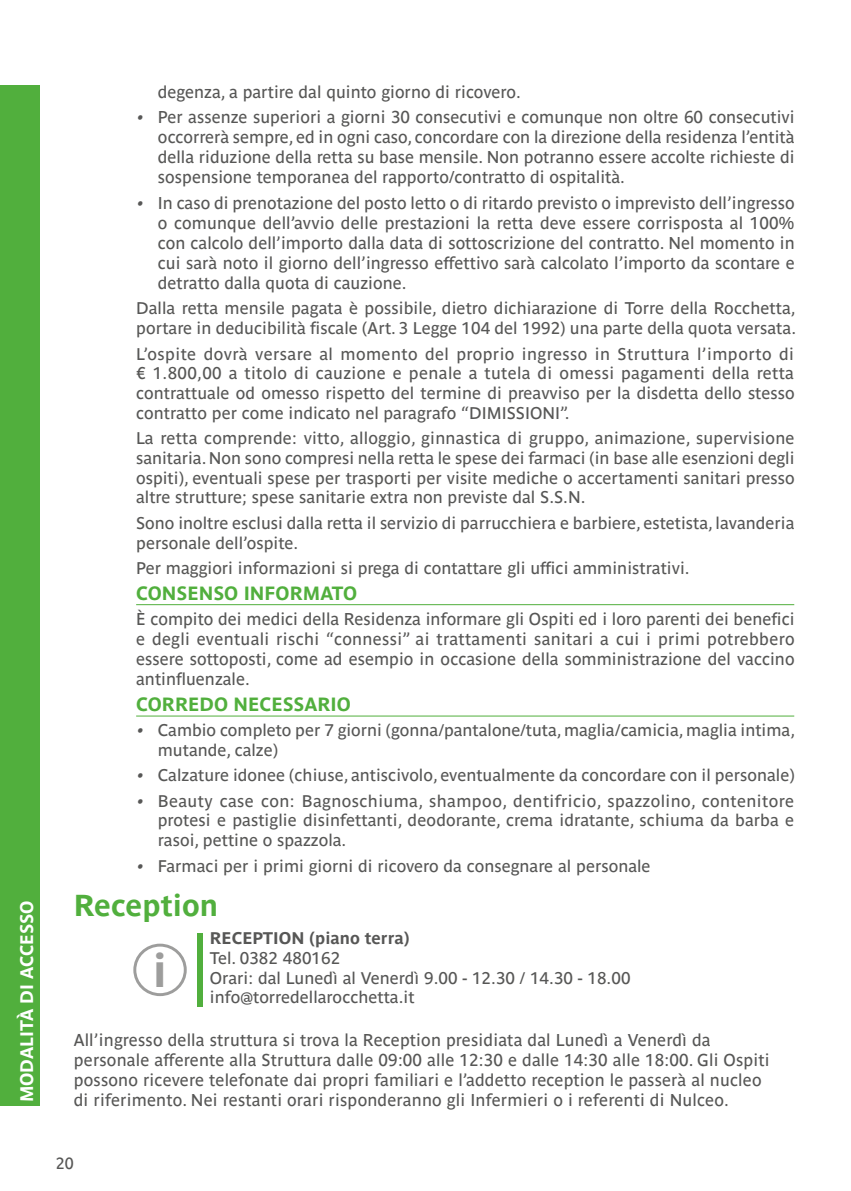
<style>
.page{position:relative;width:851px;height:1191px;background:#fff}
.page>*{position:absolute;margin:0;border:0;box-sizing:border-box;transform-origin:0 0}
.t1{font:700 46.2px "Parisine Ptf";color:#9d9d9c}
.t2{font:700 30px "Parisine Ptf";color:#51af3d}
.t3{font:700 19px "Parisine Ptf";color:#51af3d}
.t4{font:700 18px "Parisine Ptf";color:#fff}
.t5{font:17px/20px "Parisine Ptf";color:#575756;text-align:justify}
.t6{font:16.8px/19.8px "Parisine Ptf";color:#575756}
.t7{font:16.6px/19.6px "Parisine Ptf";color:#575756}
.t8{font:700 16.6px "Parisine Ptf";color:#575756}
.t9{font:16px "Parisine Ptf";color:#575756}
.s1{font-style:italic;font-size:18px}
</style>
<div class="page">
<div style="left:0;top:85px;width:40px;height:1021px;background:#51af3d"></div>
<hr style="left:136px;top:604px;width:658px;height:1px;background:#51af3d">
<hr style="left:136px;top:715px;width:658px;height:1px;background:#51af3d">
<div style="left:197px;top:933px;width:5px;height:73px;background:#51af3d"></div>
<div style="left:133px;top:943px;width:54px;height:53px;border:3px solid #9d9d9c;border-radius:50%"></div>
<p class="t4" style="left:13px;top:1102px;width:204px;rotate:-90deg">MODALITÀ DI ACCESSO</p>
<p class="t5" style="left:158px;top:80px;width:364px">degenza, a partire dal quinto giorno di ricovero.</p>
<p class="t5" style="left:158px;top:106px;width:638px;text-indent:-20px"><span class="s1">•</span> Per assenze superiori a giorni 30 consecutivi e comunque non oltre 60 consecutivi occorrerà sempre, ed in ogni caso, concordare con la direzione della residenza l’entità della riduzione della retta su base mensile. Non potranno essere accolte richieste di sospensione temporanea del rapporto/contratto di ospitalità.</p>
<p class="t5" style="left:158px;top:191px;width:638px;text-indent:-20px"><span class="s1">•</span> In caso di prenotazione del posto letto o di ritardo previsto o imprevisto dell’ingresso o comunque dell’avvio delle prestazioni la retta deve essere corrisposta al 100% con calcolo dell’importo dalla data di sottoscrizione del contratto. Nel momento in cui sarà noto il giorno dell’ingresso effettivo sarà calcolato l’importo da scontare e detratto dalla quota di cauzione.</p>
<p class="t6" style="left:136px;top:297px;width:661px">Dalla retta mensile pagata è possibile, dietro dichiarazione di Torre della Rocchetta, portare in deducibilità fiscale (Art. 3 Legge 104 del 1992) una parte della quota versata.</p>
<p class="t6" style="left:136px;top:342px;width:660px;text-align:justify">L’ospite dovrà versare al momento del proprio ingresso in Struttura l’importo di € 1.800,00 a titolo di cauzione e penale a tutela di omessi pagamenti della retta contrattuale od omesso rispetto del termine di preavviso per la disdetta dello stesso contratto per come indicato nel paragrafo “DIMISSIONI”.</p>
<p class="t6" style="left:136px;top:427px;width:660px;text-align:justify">La retta comprende: vitto, alloggio, ginnastica di gruppo, animazione, supervisione sanitaria. Non sono compresi nella retta le spese dei farmaci (in base alle esenzioni degli ospiti), eventuali spese per trasporti per visite mediche o accertamenti sanitari presso altre strutture; spese sanitarie extra non previste dal S.S.N.</p>
<p class="t6" style="left:136px;top:511px;width:659px">Sono inoltre esclusi dalla retta il servizio di parrucchiera e barbiere, estetista, lavanderia personale dell’ospite.</p>
<p class="t6" style="left:136px;top:556px;width:555px">Per maggiori informazioni si prega di contattare gli uffici amministrativi.</p>
<p class="t3" style="left:136px;top:578px;width:222px">CONSENSO INFORMATO</p>
<p class="t5" style="left:136px;top:608px;width:660px">È compito dei medici della Residenza informare gli Ospiti ed i loro parenti dei benefici e degli eventuali rischi “connessi” ai trattamenti sanitari a cui i primi potrebbero essere sottoposti, come ad esempio in occasione della somministrazione del vaccino antinfluenzale.</p>
<p class="t3" style="left:136px;top:690px;width:216px">CORREDO NECESSARIO</p>
<p class="t7" style="left:158px;top:719px;width:638px;text-indent:-20px"><span class="s1">•</span> Cambio completo per 7 giorni (gonna/pantalone/tuta, maglia/camicia, maglia intima, mutande, calze)</p>
<p class="t7" style="left:138px;top:764px;width:658px"><span class="s1">•</span> Calzature idonee (chiuse, antiscivolo, eventualmente da concordare con il personale)</p>
<p class="t7" style="left:158px;top:789px;width:637px;text-align:justify;text-indent:-20px"><span class="s1">•</span> Beauty case con: Bagnoschiuma, shampoo, dentifricio, spazzolino, contenitore protesi e pastiglie disinfettanti, deodorante, crema idratante, schiuma da barba e rasoi, pettine o spazzola.</p>
<p class="t7" style="left:138px;top:854px;width:514px"><span class="s1">•</span> Farmaci per i primi giorni di ricovero da consegnare al personale</p>
<h2 class="t2" style="left:74px;top:883px;width:146px">Reception</h2>
<p class="t8" style="left:210px;top:926px;width:201px">RECEPTION (piano terra)</p>
<p class="t7" style="left:210px;top:946px;width:422px">Tel. 0382 480162<br>Orari: dal Lunedì al Venerdì 9.00 - 12.30 / 14.30 - 18.00 info@torredellarocchetta.it</p>
<h1 class="t1" style="left:153px;top:936px;width:16px">i</h1>
<p class="t5" style="left:74px;top:1028px;width:697px;text-align:left">All’ingresso della struttura si trova la Reception presidiata dal Lunedì a Venerdì da personale afferente alla Struttura dalle 09:00 alle 12:30 e dalle 14:30 alle 18:00. Gli Ospiti possono ricevere telefonate dai propri familiari e l’addetto reception le passerà al nucleo di riferimento. Nei restanti orari risponderanno gli Infermieri o i referenti di Nulceo.</p>
<p class="t9" style="left:56px;top:1150px;width:19px">20</p>
</div>
